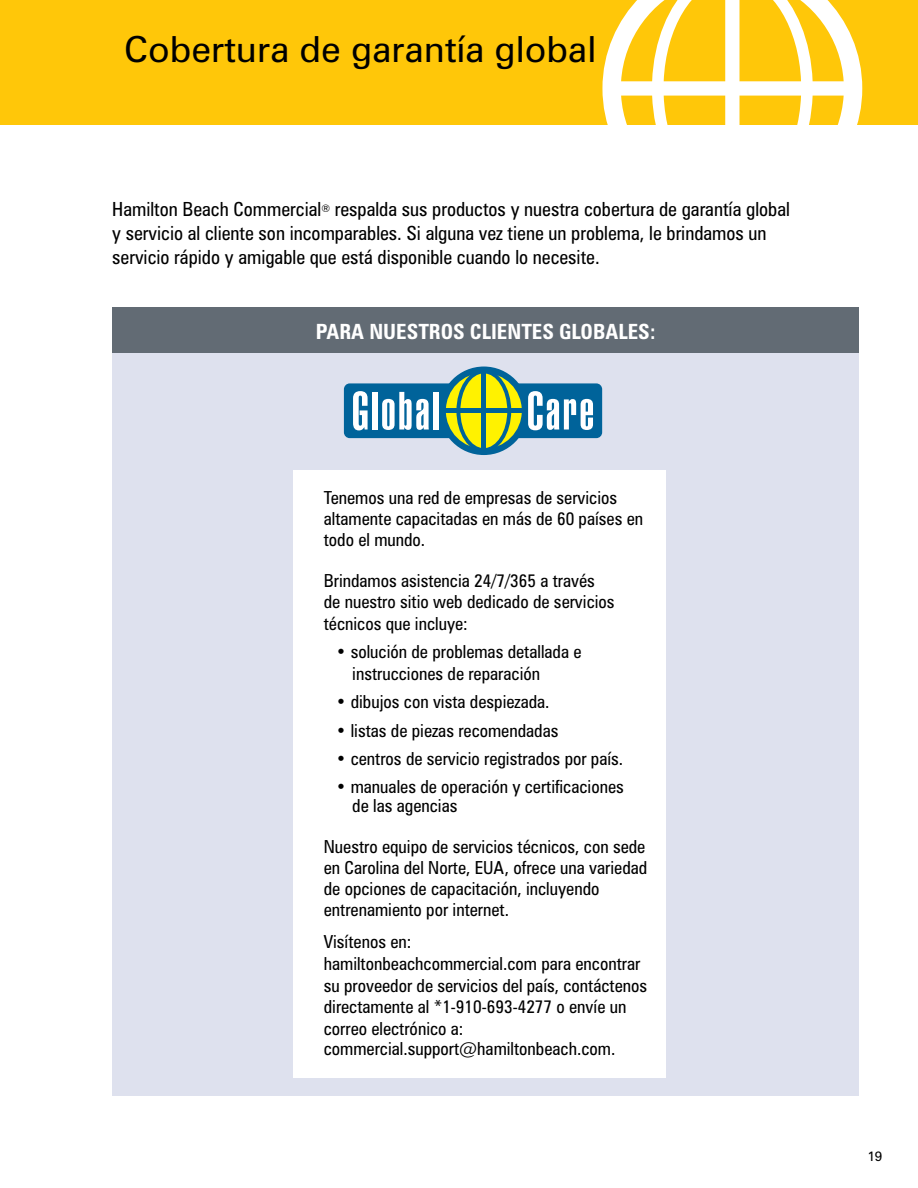
<style>
.page{position:relative;width:918px;height:1188px;background:#fff}
.page>*{position:absolute;margin:0;border:0;box-sizing:border-box;transform-origin:0 0}
.t1{font:36px "Zurich BT";color:#000}
.t2{font:700 condensed 21px "Zurich BT";color:#fff}
.t3{font:condensed 19.5px/24px "Zurich BT";color:#000}
.t4{font:condensed 18px/21px "Zurich BT";color:#000}
.t5{font:13.5px "Zurich BT";color:#000}
</style>
<div class="page">
<hr style="left:0;top:0;width:1px;height:125px;background:#ffc709">
<div style="left:1px;top:0;width:917px;height:125px;background:#ffc709"></div>
<svg style="left:602px;top:0;width:260px;height:125px"></svg>
<div style="left:112px;top:310px;width:747px;height:786px;background:#dee1ee"></div>
<div style="left:112px;top:307px;width:747px;height:46px;background:#626b74"></div>
<div style="left:440px;top:367px;width:88px;height:88px;background:#00639a;border-radius:50%"></div>
<div style="left:344px;top:383px;width:258px;height:55px;background:#00639a;border-radius:6px"></div>
<svg style="left:353px;top:391px;width:15px;height:39px"></svg>
<div style="left:372px;top:392px;width:5px;height:38px;background:#fff"></div>
<svg style="left:382px;top:392px;width:47px;height:38px"></svg>
<div style="left:433px;top:392px;width:5px;height:38px;background:#fff"></div>
<svg style="left:528px;top:391px;width:65px;height:39px"></svg>
<div style="left:446px;top:373px;width:76px;height:76px;background:#fff200;border-radius:50%"></div>
<div style="left:445px;top:408px;width:78px;height:5px;background:#00639a"></div>
<svg style="left:456px;top:369px;width:55px;height:83px"></svg>
<div style="left:294px;top:470px;width:372px;height:607px;background:#fff"></div>
<h1 class="t1" style="left:124px;top:27px;width:474px">Cobertura de garantía global</h1>
<p class="t3" style="left:112px;top:197px;width:679px">Hamilton Beach Commercial<sup>®</sup> respalda sus productos y nuestra cobertura de garantía global y servicio al cliente son incomparables. Si alguna vez tiene un problema, le brindamos un servicio rápido y amigable que está disponible cuando lo necesite.</p>
<p class="t2" style="left:316px;top:319px;width:341px">PARA NUESTROS CLIENTES GLOBALES:</p>
<p class="t4" style="left:324px;top:487px;width:321px">Tenemos una red de empresas de servicios altamente capacitadas en más de 60 países en todo el mundo.</p>
<p class="t4" style="left:324px;top:569px;width:292px;line-height:21.6px">Brindamos asistencia 24/7/365 a través de nuestro sitio web dedicado de servicios técnicos que incluye:</p>
<p class="t4" style="left:352px;top:641px;width:231px;line-height:21.6px;text-indent:-16px">• solución de problemas detallada e instrucciones de reparación</p>
<p class="t4" style="left:336px;top:691px;width:215px">• dibujos con vista despiezada.</p>
<p class="t4" style="left:336px;top:719px;width:224px">• listas de piezas recomendadas</p>
<p class="t4" style="left:336px;top:748px;width:289px">• centros de servicio registrados por país.</p>
<p class="t4" style="left:352px;top:777px;width:273px;line-height:18.8px;text-indent:-16px">• manuales de operación y certificaciones de las agencias</p>
<p class="t4" style="left:324px;top:836px;width:325px">Nuestro equipo de servicios técnicos, con sede en Carolina del Norte, EUA, ofrece una variedad de opciones de capacitación, incluyendo entrenamiento por internet.</p>
<p class="t4" style="left:324px;top:931px;width:325px">Visítenos en:<br>hamiltonbeachcommercial.com para encontrar su proveedor de servicios del país, contáctenos directamente al *1-910-693-4277 o envíe un correo electrónico a: commercial.support@hamiltonbeach.com.</p>
<p class="t5" style="left:867px;top:1148px;width:16px">19</p>
</div>
